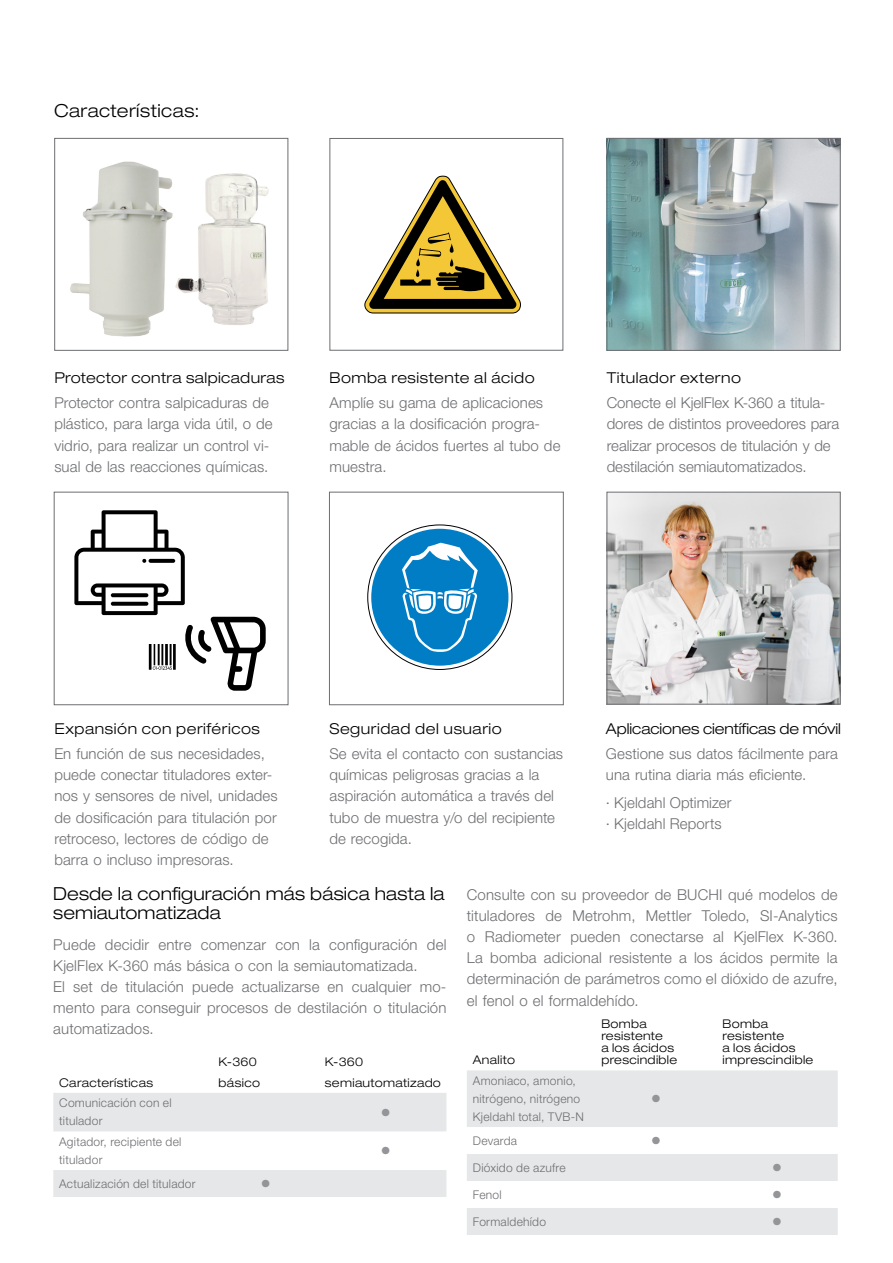
<style>
.page{position:relative;width:893px;height:1263px;background:#fff}
.page>*{position:absolute;margin:0;border:0;box-sizing:border-box;transform-origin:0 0}
.Table_Point{font:300 expanded 21px "Helvetica Neue LT Std";color:#939598}
.EN_Page_Subline{font:300 expanded 18px/19px "Helvetica Neue LT Std";letter-spacing:.01em;color:#000}
.EN_Page_Subline-2{font:300 expanded 18px "Helvetica Neue LT Std";letter-spacing:.03em;color:#000}
.EN_Table_content_lef{font:300 15px/21.3px "Helvetica Neue LT Std";letter-spacing:.005em;color:#6d6e71}
.EN_Title_small_down{font:300 expanded 15px "Helvetica Neue LT Std";letter-spacing:.03em;color:#000}
.EN_Title_small_down-2{font:300 expanded 15px "Helvetica Neue LT Std";letter-spacing:-.005em;color:#000}
.t1{font:300 12px/18px "Helvetica Neue LT Std";letter-spacing:.02em;color:#6d6e71}
.t2{font:300 expanded 12px/21px "Helvetica Neue LT Std";letter-spacing:.03em;color:#000}
</style>
<div class="page">
<img style="left:70px;top:161px;width:199px;height:176px">
<div style="left:54px;top:138px;width:234px;height:212px;border:1px solid #6d6e71"></div>
<svg style="left:364px;top:175px;width:157px;height:139px"></svg>
<div style="left:330px;top:138px;width:233px;height:212px;border:1px solid #6d6e71"></div>
<img style="left:609px;top:140px;width:229px;height:209px">
<div style="left:607px;top:138px;width:233px;height:213px;border:1px solid #6d6e71"></div>
<img style="left:609px;top:494px;width:229px;height:208px">
<div style="left:607px;top:492px;width:233px;height:212px;border:1px solid #6d6e71"></div>
<svg style="left:368px;top:525px;width:144px;height:144px"></svg>
<div style="left:371px;top:529px;width:137px;height:137px;background:#007dc5;border-radius:50%"></div>
<svg style="left:402px;top:543px;width:76px;height:109px"></svg>
<div style="left:329px;top:492px;width:234px;height:213px;border:1px solid #6d6e71"></div>
<div style="left:54px;top:492px;width:234px;height:213px;border:1px solid #6d6e71"></div>
<svg style="left:74px;top:510px;width:192px;height:181px"></svg>
<svg style="left:53px;top:1093px;width:393px;height:104px"></svg>
<svg style="left:467px;top:1070px;width:371px;height:165px;fill:#e6e7e8"></svg>
<p class="EN_Page_Subline-2" style="left:54px;top:100px;width:147px">Características:</p>
<p class="EN_Title_small_down" style="left:54px;top:368px;width:232px">Protector contra salpicaduras</p>
<p class="EN_Table_content_lef" style="left:54px;top:392px;width:220px">Protector contra salpicaduras de plástico, para larga vida útil, o de vidrio, para realizar un control vi&shy;sual de las reacciones químicas.</p>
<p class="EN_Title_small_down" style="left:329px;top:368px;width:207px">Bomba resistente al ácido</p>
<p class="EN_Table_content_lef" style="left:329px;top:392px;width:233px">Amplíe su gama de aplicaciones gracias a la dosificación progra&shy;mable de ácidos fuertes al tubo de muestra.</p>
<p class="EN_Title_small_down" style="left:607px;top:368px;width:136px">Titulador externo</p>
<p class="EN_Table_content_lef" style="left:607px;top:392px;width:234px">Conecte el KjelFlex K-360 a titula&shy;dores de distintos proveedores para realizar procesos de titulación y de destilación semiautomatizados.</p>
<p class="EN_Title_small_down" style="left:54px;top:719px;width:207px">Expansión con periféricos</p>
<p class="EN_Table_content_lef" style="left:54px;top:743px;width:225px">En función de sus necesidades, puede conectar tituladores exter&shy;nos y sensores de nivel, unidades de dosificación para titulación por retroceso, lectores de código de barra o incluso impresoras.</p>
<p class="EN_Title_small_down" style="left:329px;top:719px;width:174px">Seguridad del usuario</p>
<p class="EN_Table_content_lef" style="left:329px;top:743px;width:235px">Se evita el contacto con sustancias químicas peligrosas gracias a la aspiración automática a través del tubo de muestra y/o del recipiente de recogida.</p>
<p class="EN_Title_small_down-2" style="left:606px;top:719px;width:237px">Aplicaciones científicas de móvil</p>
<p class="EN_Table_content_lef" style="left:606px;top:743px;width:234px">Gestione sus datos fácilmente para una rutina diaria más eficiente.</p>
<p class="EN_Table_content_lef" style="left:606px;top:792px;width:127px">∙ Kjeldahl Optimizer</p>
<p class="EN_Table_content_lef" style="left:606px;top:813px;width:117px">∙ Kjeldahl Reports</p>
<p class="EN_Page_Subline" style="left:53px;top:884px;width:393px">Desde la configuración más básica hasta la semiautomatizada</p>
<p class="EN_Table_content_lef" style="left:53px;top:933px;width:395px">Puede decidir entre comenzar con la configuración del<br>KjelFlex K-360 más básica o con la semiautomatizada.</p>
<p class="EN_Table_content_lef" style="left:53px;top:976px;width:395px;text-align:justify">El set de titulación puede actualizarse en cualquier mo&shy;mento para conseguir procesos de destilación o titulación automatizados.</p>
<p class="t2" style="left:59px;top:1072px;width:95px">Características</p>
<p class="t2" style="left:219px;top:1051px;width:43px">K-360 básico</p>
<p class="t2" style="left:325px;top:1051px;width:118px">K-360 semiautomatizado</p>
<p class="t1" style="left:59px;top:1094px;width:114px">Comunicación con el titulador</p>
<p class="Table_Point" style="left:380px;top:1099px;width:12px">•</p>
<p class="t1" style="left:59px;top:1132px;width:124px">Agitador, recipiente del titulador</p>
<p class="Table_Point" style="left:380px;top:1138px;width:12px">•</p>
<p class="t1" style="left:59px;top:1174px;width:138px">Actualización del titulador</p>
<p class="Table_Point" style="left:260px;top:1171px;width:12px">•</p>
<p class="EN_Table_content_lef" style="left:467px;top:883px;width:372px;text-align:justify">Consulte con su proveedor de BUCHI qué modelos de tituladores de Metrohm, Mettler Toledo, SI-Analytics o Radiometer pueden conectarse al KjelFlex K-360.<br>La bomba adicional resistente a los ácidos permite la determinación de parámetros como el dióxido de azufre, el fenol o el formaldehído.</p>
<p class="t2" style="left:473px;top:1049px;width:44px">Analito</p>
<p class="t1" style="left:473px;top:1071px;width:113px">Amoniaco, amonio, nitrógeno, nitrógeno<br>Kjeldahl total, TVB-N</p>
<p class="t2" style="left:601px;top:1018px;width:63px;line-height:12px">Bomba resistente</p>
<p class="t2" style="left:601px;top:1037px;width:74px">a los ácidos</p>
<p class="t2" style="left:601px;top:1049px;width:77px">prescindible</p>
<p class="Table_Point" style="left:651px;top:1086px;width:12px">•</p>
<p class="t2" style="left:722px;top:1018px;width:63px;line-height:12px">Bomba resistente</p>
<p class="t2" style="left:722px;top:1037px;width:74px">a los ácidos</p>
<p class="t2" style="left:722px;top:1049px;width:92px">imprescindible</p>
<p class="t1" style="left:473px;top:1131px;width:46px">Devarda</p>
<p class="Table_Point" style="left:651px;top:1128px;width:12px">•</p>
<p class="t1" style="left:473px;top:1158px;width:94px">Dióxido de azufre</p>
<p class="Table_Point" style="left:772px;top:1155px;width:12px">•</p>
<p class="t1" style="left:473px;top:1185px;width:30px">Fenol</p>
<p class="Table_Point" style="left:772px;top:1182px;width:12px">•</p>
<p class="t1" style="left:473px;top:1212px;width:75px">Formaldehído</p>
<p class="Table_Point" style="left:772px;top:1209px;width:12px">•</p>
</div>
